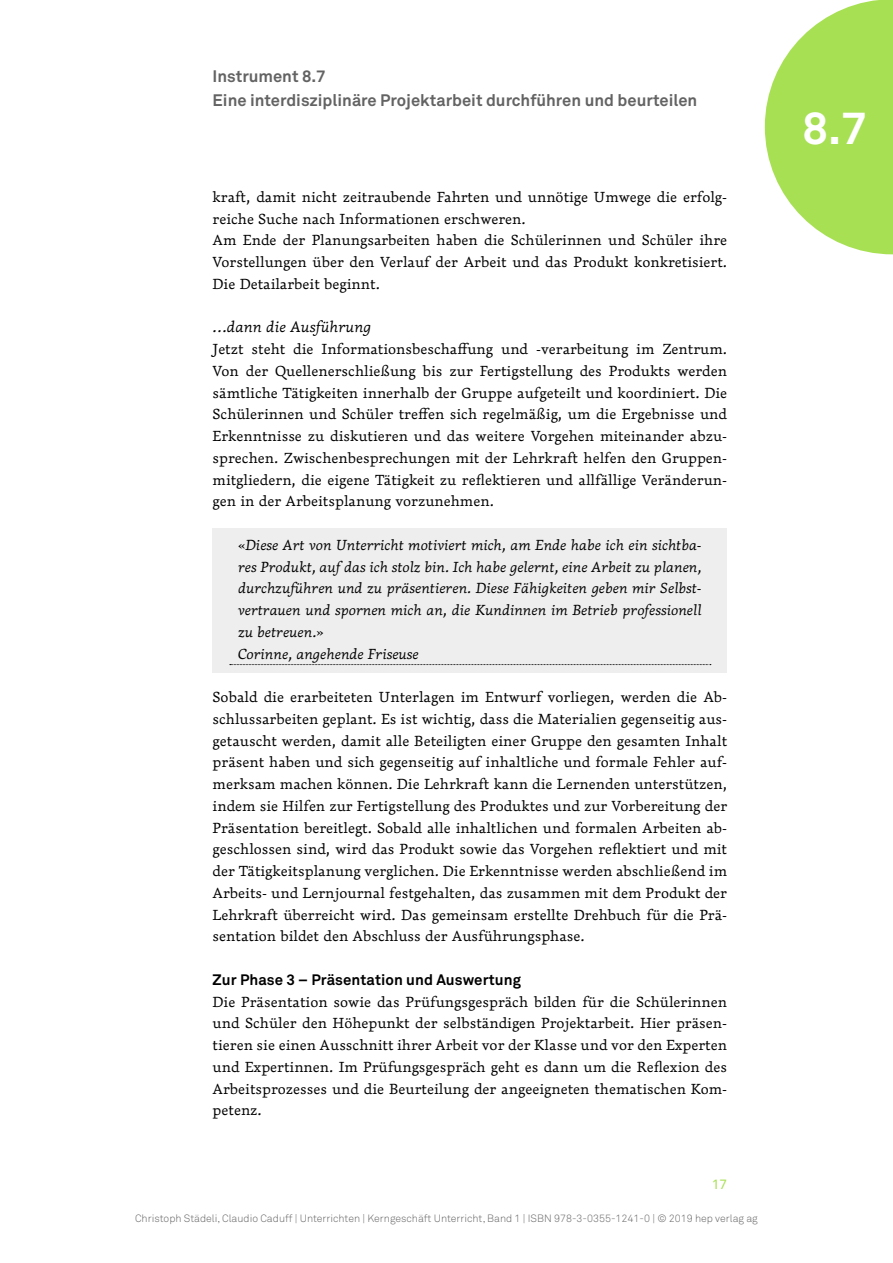
<style>
.page{position:relative;width:893px;height:1263px;background:#fff}
.page>*{position:absolute;margin:0;border:0;box-sizing:border-box;transform-origin:0 0}
.t1{font:700 45px "Akkurat Std";color:#fff}
.t2{font:700 16.5px/24px "Akkurat Std";color:#646363}
._2_Überschrift_3{font:700 15px "Akkurat Std";letter-spacing:.005em;color:#000}
._2_Überschrift_4{font:italic 300 15px "Dederon LOT";letter-spacing:.005em;color:#000}
._4_Lauftext{font:300 14.25px/21.8px "Dederon LOT";color:#000;text-align:justify}
.kasten_erster{font:italic 300 14.25px/21.8px "Dederon LOT";color:#000;text-align:justify}
.kasten_letzter{font:italic 300 14.25px "Dederon LOT";color:#000}
.t3{font:13.5px "Akkurat Std";color:#a8e054}
.t4{font:300 10.5px "Akkurat Std";color:#646363}
.s1{font-style:normal}
</style>
<div class="page">
<svg style="left:765px;top:0;width:128px;height:254px"></svg>
<div style="left:213px;top:528px;width:514px;height:123px;background:#eee"></div>
<div style="left:213px;top:643px;width:514px;height:30px;background:#eee"></div>
<svg style="left:230px;top:664px;width:481px;height:1px"></svg>
<p class="t2" style="left:213px;top:64px;width:486px">Instrument 8.7<br>Eine interdisziplinäre Projektarbeit durchführen und beurteilen</p>
<p class="_4_Lauftext" style="left:213px;top:186px;width:516px">kraft, damit nicht zeitraubende Fahrten und unnötige Umwege die erfolg&shy;reiche Suche nach Informationen erschweren.</p>
<p class="_4_Lauftext" style="left:213px;top:229px;width:516px">Am Ende der Planungsarbeiten haben die Schülerinnen und Schüler ihre Vorstellungen über den Verlauf der Arbeit und das Produkt konkretisiert.<br>Die Detailarbeit beginnt.</p>
<p class="_2_Überschrift_4" style="left:213px;top:318px;width:160px">…dann die Ausführung</p>
<p class="_4_Lauftext" style="left:213px;top:338px;width:516px">Jetzt steht die Informationsbeschaffung und -verarbeitung im Zentrum.<br>Von der Quellenerschließung bis zur Fertigstellung des Produkts werden sämtliche Tätigkeiten innerhalb der Gruppe aufgeteilt und koordiniert. Die Schülerinnen und Schüler treffen sich regelmäßig, um die Ergebnisse und Erkenntnisse zu diskutieren und das weitere Vorgehen miteinander abzu&shy;sprechen. Zwischenbesprechungen mit der Lehrkraft helfen den Gruppen&shy;mitgliedern, die eigene Tätigkeit zu reflektieren und allfällige Veränderun&shy;gen in der Arbeitsplanung vorzunehmen.</p>
<p class="kasten_erster" style="left:238px;top:534px;width:465px"><span class="s1">«</span>Diese Art von Unterricht motiviert mich, am Ende habe ich ein sichtba&shy;res Produkt, auf das ich stolz bin. Ich habe gelernt, eine Arbeit zu planen, durchzuführen und zu präsentieren. Diese Fähigkeiten geben mir Selbst&shy;vertrauen und spornen mich an, die Kundinnen im Betrieb professionell zu betreuen.<span class="s1">»</span></p>
<p class="kasten_letzter" style="left:238px;top:645px;width:182px">Corinne, angehende Friseuse</p>
<p class="_4_Lauftext" style="left:213px;top:686px;width:516px">Sobald die erarbeiteten Unterlagen im Entwurf vorliegen, werden die Ab&shy;schlussarbeiten geplant. Es ist wichtig, dass die Materialien gegenseitig aus&shy;getauscht werden, damit alle Beteiligten einer Gruppe den gesamten Inhalt präsent haben und sich gegenseitig auf inhaltliche und formale Fehler auf&shy;merksam machen können. Die Lehrkraft kann die Lernenden unterstützen, indem sie Hilfen zur Fertigstellung des Produktes und zur Vorbereitung der Präsentation bereitlegt. Sobald alle inhaltlichen und formalen Arbeiten ab&shy;geschlossen sind, wird das Produkt sowie das Vorgehen reflektiert und mit der Tätigkeitsplanung verglichen. Die Erkenntnisse werden abschließend im Arbeits- und Lernjournal festgehalten, das zusammen mit dem Produkt der Lehrkraft überreicht wird. Das gemeinsam erstellte Drehbuch für die Prä&shy;sentation bildet den Abschluss der Ausführungsphase.</p>
<p class="_2_Überschrift_3" style="left:213px;top:970px;width:310px">Zur Phase 3 – Präsentation und Auswertung</p>
<p class="_4_Lauftext" style="left:213px;top:991px;width:516px">Die Präsentation sowie das Prüfungsgespräch bilden für die Schülerinnen und Schüler den Höhepunkt der selbständigen Projektarbeit. Hier präsen&shy;tieren sie einen Ausschnitt ihrer Arbeit vor der Klasse und vor den Experten und Expertinnen. Im Prüfungsgespräch geht es dann um die Reflexion des Arbeitsprozesses und die Beurteilung der angeeigneten thematischen Kom&shy;petenz.</p>
<p class="t3" style="left:712px;top:1176px;width:17px">17</p>
<p class="t4" style="left:135px;top:1212px;width:624px">Christoph Städeli, Claudio Caduff | Unterrichten | Kerngeschäft Unterricht, Band 1 | ISBN 978-3-0355-1241-0 | © 2019 hep verlag ag</p>
<h1 class="t1" style="left:802px;top:101px;width:66px">8.7</h1>
</div>
